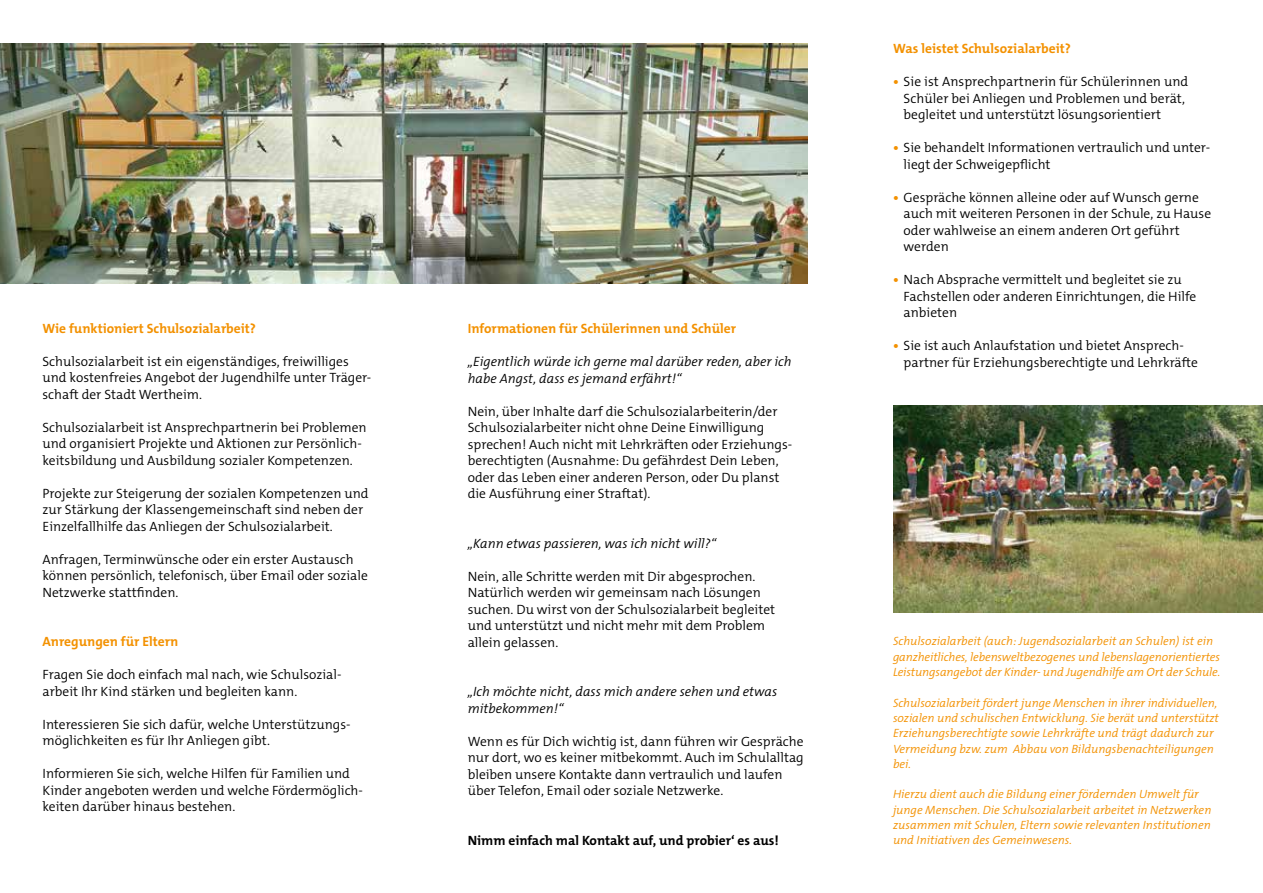
<style>
.page{position:relative;width:1263px;height:893px;background:#fff}
.page>*{position:absolute;margin:0;border:0;box-sizing:border-box;transform-origin:0 0}
.t1{font:300 13.5px/16.5px "The Mix B W4";color:#000}
.t2{font:italic 300 13.5px/16.5px "The Mix B W4";color:#000}
.t3{font:700 13.5px "The Mix B W7";color:#f39100}
.t4{font:700 13.5px "The Mix B W7";color:#000}
.t5{font:italic 300 12px/15.3px "The Mix B W4";color:#f39100}
.s1{font-family:"The Mix B W7";font-weight:700;color:#f39100}
</style>
<div class="page">
<img style="left:893px;top:406px;width:370px;height:206px">
<img style="left:0;top:43px;width:808px;height:240px">
<p class="t3" style="left:43px;top:320px;width:215px">Wie funktioniert Schulsozialarbeit?</p>
<p class="t1" style="left:43px;top:353px;width:330px">Schulsozialarbeit ist ein eigenständiges, freiwilliges und kostenfreies Angebot der Jugendhilfe unter Träger&shy;schaft der Stadt Wertheim.</p>
<p class="t1" style="left:43px;top:419px;width:326px">Schulsozialarbeit ist Ansprechpartnerin bei Problemen und organisiert Projekte und Aktionen zur Persönlich&shy;keitsbildung und Ausbildung sozialer Kompetenzen.</p>
<p class="t1" style="left:43px;top:485px;width:327px">Projekte zur Steigerung der sozialen Kompetenzen und zur Stärkung der Klassengemeinschaft sind neben der<br>Einzelfallhilfe das Anliegen der Schulsozialarbeit.</p>
<p class="t1" style="left:43px;top:551px;width:327px">Anfragen, Terminwünsche oder ein erster Austausch können persönlich, telefonisch, über Email oder soziale<br>Netzwerke stattfinden.</p>
<p class="t3" style="left:43px;top:633px;width:137px">Anregungen für Eltern</p>
<p class="t1" style="left:43px;top:667px;width:300px">Fragen Sie doch einfach mal nach, wie Schulsozial&shy;arbeit Ihr Kind stärken und begleiten kann.</p>
<p class="t1" style="left:43px;top:716px;width:310px">Interessieren Sie sich dafür, welche Unterstützungs&shy;möglichkeiten es für Ihr Anliegen gibt.</p>
<p class="t1" style="left:43px;top:766px;width:322px">Informieren Sie sich, welche Hilfen für Familien und<br>Kinder angeboten werden und welche Fördermöglich&shy;keiten darüber hinaus bestehen.</p>
<p class="t3" style="left:468px;top:320px;width:270px">Informationen für Schülerinnen und Schüler</p>
<p class="t2" style="left:468px;top:354px;width:325px">„Eigentlich würde ich gerne mal darüber reden, aber ich habe Angst, dass es jemand erfährt!“</p>
<p class="t1" style="left:468px;top:403px;width:326px">Nein, über Inhalte darf die Schulsozialarbeiterin/der Schulsozialarbeiter nicht ohne Deine Einwilligung sprechen! Auch nicht mit Lehrkräften oder Erziehungs&shy;berechtigten (Ausnahme: Du gefährdest Dein Leben, oder das Leben einer anderen Person, oder Du planst die Ausführung einer Straftat).</p>
<p class="t2" style="left:468px;top:535px;width:250px">„Kann etwas passieren, was ich nicht will?“</p>
<p class="t1" style="left:468px;top:568px;width:309px">Nein, alle Schritte werden mit Dir abgesprochen.<br>Natürlich werden wir gemeinsam nach Lösungen suchen. Du wirst von der Schulsozialarbeit begleitet und unterstützt und nicht mehr mit dem Problem allein gelassen.</p>
<p class="t2" style="left:468px;top:684px;width:311px">„Ich möchte nicht, dass mich andere sehen und etwas mitbekommen!“</p>
<p class="t1" style="left:468px;top:733px;width:337px">Wenn es für Dich wichtig ist, dann führen wir Gespräche nur dort, wo es keiner mitbekommt. Auch im Schulalltag bleiben unsere Kontakte dann vertraulich und laufen über Telefon, Email oder soziale Netzwerke.</p>
<p class="t4" style="left:468px;top:831px;width:313px">Nimm einfach mal Kontakt auf, und probier‘ es aus!</p>
<p class="t3" style="left:893px;top:40px;width:179px">Was leistet Schulsozialarbeit?</p>
<p class="t1" style="left:904px;top:73px;width:286px;text-indent:-11px"><span class="s1">•</span> Sie ist Ansprechpartnerin für Schülerinnen und<br>Schüler bei Anliegen und Problemen und berät, begleitet und unterstützt lösungsorientiert</p>
<p class="t1" style="left:904px;top:139px;width:308px;text-indent:-11px"><span class="s1">•</span> Sie behandelt Informationen vertraulich und unter&shy;liegt der Schweigepflicht</p>
<p class="t1" style="left:904px;top:189px;width:309px;text-indent:-11px"><span class="s1">•</span> Gespräche können alleine oder auf Wunsch gerne auch mit weiteren Personen in der Schule, zu Hause oder wahlweise an einem anderen Ort geführt werden</p>
<p class="t1" style="left:904px;top:271px;width:294px;text-indent:-11px"><span class="s1">•</span> Nach Absprache vermittelt und begleitet sie zu<br>Fachstellen oder anderen Einrichtungen, die Hilfe anbieten</p>
<p class="t1" style="left:904px;top:337px;width:296px;text-indent:-11px"><span class="s1">•</span> Sie ist auch Anlaufstation und bietet Ansprech&shy;partner für Erziehungsberechtigte und Lehrkräfte</p>
<p class="t5" style="left:893px;top:634px;width:329px">Schulsozialarbeit (auch: Jugendsozialarbeit an Schulen) ist ein ganzheitliches, lebensweltbezogenes und lebenslagenorientiertes<br>Leistungsangebot der Kinder- und Jugendhilfe am Ort der Schule.</p>
<p class="t5" style="left:893px;top:695px;width:327px">Schulsozialarbeit fördert junge Menschen in ihrer individuellen, sozialen und schulischen Entwicklung. Sie berät und unterstützt Erziehungsberechtigte sowie Lehrkräfte und trägt dadurch zur Vermeidung bzw. zum Abbau von Bildungsbenachteiligungen bei.</p>
<p class="t5" style="left:893px;top:787px;width:320px">Hierzu dient auch die Bildung einer fördernden Umwelt für junge Menschen. Die Schulsozialarbeit arbeitet in Netzwerken zusammen mit Schulen, Eltern sowie relevanten Institutionen und Initiativen des Gemeinwesens.</p>
</div>
